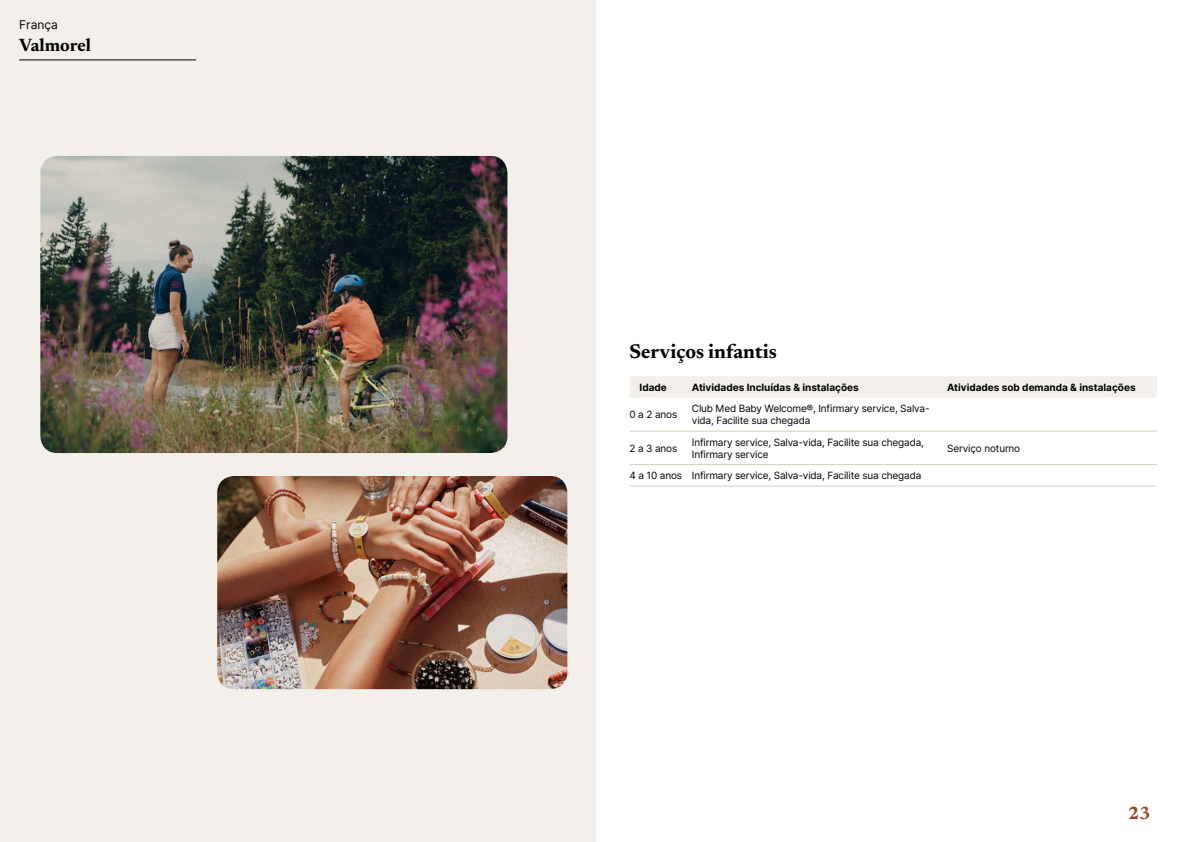
<style>
.page{position:relative;width:1191px;height:842px;background:#fff}
.page>*{position:absolute;margin:0;border:0;box-sizing:border-box;transform-origin:0 0}
.t1{font:700 20px "Newsreader 24 pt";color:#000}
.t2{font:700 18px "Newsreader 24 pt";color:#000}
.t3{font:700 18px "Newsreader 24 pt";color:#9d432c}
.t4{font:12px "Inter";color:#000}
.t5{font:10px/12px "Inter";letter-spacing:-.015em;color:#000}
.t6{font:700 10px "Inter";color:#000}
</style>
<div class="page">
<div style="left:0;top:0;width:595px;height:842px;background:#f3f0ec"></div>
<img style="left:40px;top:156px;width:467px;height:297px">
<img style="left:217px;top:476px;width:350px;height:213px">
<svg style="left:20px;top:60px;width:176px;height:1px"></svg>
<div style="left:630px;top:376px;width:527px;height:22px;background:#f3f0ec"></div>
<hr style="left:629px;top:431px;width:63px;height:1px;background:#d7cdc1">
<hr style="left:692px;top:431px;width:255px;height:1px;background:#d7cdc1">
<hr style="left:947px;top:431px;width:210px;height:1px;background:#d7cdc1">
<hr style="left:629px;top:464px;width:63px;height:1px;background:#d7cdc1">
<hr style="left:692px;top:464px;width:255px;height:1px;background:#d7cdc1">
<hr style="left:947px;top:464px;width:210px;height:1px;background:#d7cdc1">
<hr style="left:629px;top:485px;width:63px;height:1px;background:#d7cdc1">
<hr style="left:692px;top:485px;width:255px;height:1px;background:#d7cdc1">
<hr style="left:947px;top:485px;width:210px;height:1px;background:#d7cdc1">
<p class="t4" style="left:19px;top:15px;width:40px">França</p>
<h2 class="t2" style="left:19px;top:32px;width:73px">Valmorel</h2>
<h1 class="t1" style="left:629px;top:337px;width:149px">Serviços infantis</h1>
<p class="t6" style="left:639px;top:380px;width:29px">Idade</p>
<p class="t6" style="left:692px;top:380px;width:168px">Atividades Incluídas &amp; instalações</p>
<p class="t6" style="left:947px;top:380px;width:190px">Atividades sob demanda &amp; instalações</p>
<p class="t5" style="left:629px;top:408px;width:49px">0 a 2 anos</p>
<p class="t5" style="left:692px;top:402px;width:239px">Club Med Baby Welcome®, Infirmary service, Salva&shy;vida, Facilite sua chegada</p>
<p class="t5" style="left:629px;top:442px;width:49px">2 a 3 anos</p>
<p class="t5" style="left:692px;top:436px;width:234px">Infirmary service, Salva-vida, Facilite sua chegada,<br>Infirmary service</p>
<p class="t5" style="left:947px;top:442px;width:75px">Serviço noturno</p>
<p class="t5" style="left:629px;top:469px;width:293px">4 a 10 anos Infirmary service, Salva-vida, Facilite sua chegada</p>
<h2 class="t3" style="left:1128px;top:800px;width:24px">23</h2>
</div>
